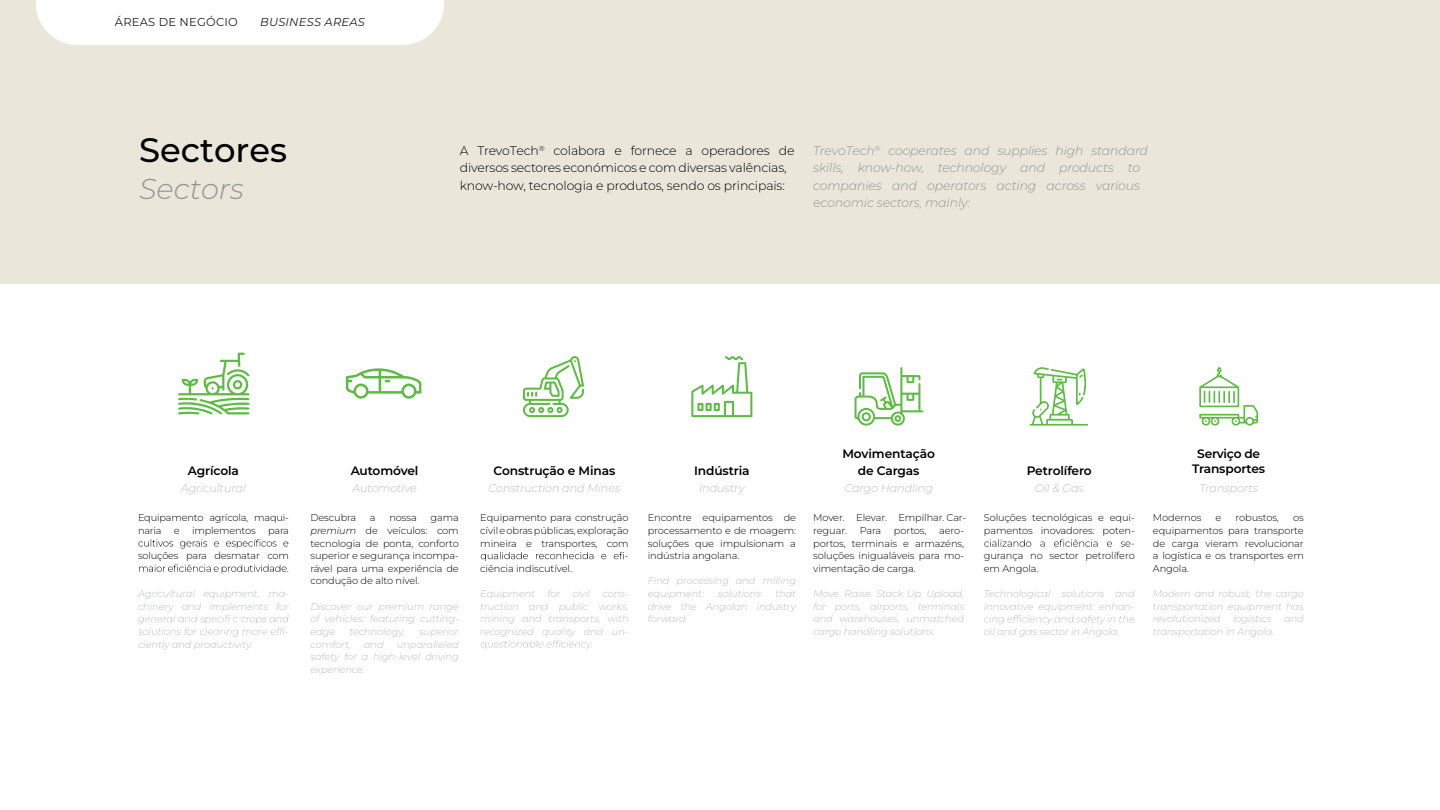
<style>
.page{position:relative;width:1440px;height:810px;background:#fff}
.page>*{position:absolute;margin:0;border:0;box-sizing:border-box;transform-origin:0 0}
.t1{font:500 33.83px "Montserrat";color:#000}
.t2{font:italic 300 28.72px "Montserrat";color:#929598}
.t3{font:italic 300 12.45px/17.2px "Montserrat";letter-spacing:-.01em;color:#929598}
.t4{font:300 12.45px/17.2px "Montserrat";letter-spacing:-.01em;color:#000}
.t5{font:600 12.23px/16.8px "Montserrat";letter-spacing:-.01em;color:#000;text-align:center}
.t6{font:11.48px "Montserrat";letter-spacing:.02em;color:#231f20}
.t7{font:italic 11.48px "Montserrat";letter-spacing:.02em;color:#231f20}
.t8{font:italic 300 11.25px "Montserrat";letter-spacing:-.01em;color:#babdbf}
.t9{font:300 9.82px/12.6px "Montserrat";letter-spacing:-.01em;color:#000;text-align:justify}
.t10{font:italic 300 9.82px/12.6px "Montserrat";letter-spacing:-.01em;color:#babdbf;text-align:justify}
.s1{font-style:italic}
</style>
<div class="page">
<div style="left:0;top:0;width:1440px;height:284px;background:#eae6da"></div>
<svg style="left:139px;top:539px;width:149px;height:9px"></svg>
<svg style="left:139px;top:564px;width:149px;height:10px"></svg>
<svg style="left:138px;top:615px;width:151px;height:22px"></svg>
<svg style="left:481px;top:552px;width:147px;height:9px"></svg>
<svg style="left:481px;top:640px;width:111px;height:9px"></svg>
<svg style="left:178px;top:353px;width:72px;height:62px"></svg>
<svg style="left:346px;top:368px;width:76px;height:31px"></svg>
<svg style="left:523px;top:356px;width:61px;height:61px"></svg>
<svg style="left:691px;top:356px;width:61px;height:61px"></svg>
<svg style="left:984px;top:539px;width:150px;height:8px"></svg>
<svg style="left:984px;top:615px;width:150px;height:9px"></svg>
<svg style="left:855px;top:367px;width:69px;height:59px"></svg>
<svg style="left:1030px;top:367px;width:58px;height:59px"></svg>
<svg style="left:1199px;top:367px;width:59px;height:59px"></svg>
<div style="left:36px;top:0;width:408px;height:45px;background:#fff"></div>
<p class="t6" style="left:115px;top:14px;width:124px">ÁREAS DE NEGÓCIO</p>
<p class="t7" style="left:260px;top:14px;width:106px">BUSINESS AREAS</p>
<h1 class="t1" style="left:139px;top:127px;width:149px">Sectores</h1>
<h2 class="t2" style="left:139px;top:170px;width:106px">Sectors</h2>
<p class="t4" style="left:460px;top:142px;width:336px">A TrevoTech<sup>®</sup> colabora e fornece a operadores de diversos sectores económicos e com diversas valências, know-how, tecnologia e produtos, sendo os principais:</p>
<p class="t3" style="left:813px;top:142px;width:336px">TrevoTech<sup>®</sup> cooperates and supplies high standard skills, know-how, technology and products to companies and operators acting across various economic sectors, mainly:</p>
<p class="t5" style="left:188px;top:462px;width:53px">Agrícola</p>
<p class="t8" style="left:181px;top:480px;width:67px">Agricultural</p>
<p class="t9" style="left:138px;top:511px;width:152px">Equipamento agrícola, maqui&shy;naria</p>
<p class="t9" style="left:174px;top:524px;width:7px">e</p>
<p class="t9" style="left:192px;top:524px;width:65px">implementos</p>
<p class="t9" style="left:268px;top:524px;width:22px">para</p>
<p class="t9" style="left:138px;top:549px;width:152px">soluções para desmatar com</p>
<p class="t10" style="left:138px;top:587px;width:152px">Agricultural equipment, ma&shy;chinery and implements for</p>
<p class="t10" style="left:138px;top:637px;width:116px">ciently and productivity.</p>
<p class="t5" style="left:351px;top:462px;width:69px">Automóvel</p>
<p class="t8" style="left:352px;top:480px;width:66px">Automotive</p>
<p class="t9" style="left:310px;top:511px;width:47px">Descubra</p>
<p class="t9" style="left:370px;top:511px;width:7px">a</p>
<p class="t9" style="left:389px;top:511px;width:29px">nossa</p>
<p class="t9" style="left:310px;top:511px;width:150px;text-indent:120px">gama <span class="s1">premium</span> de veículos: com tecnologia de ponta, conforto superior e segurança incompa&shy;rável para uma experiência de condução de alto nível.</p>
<p class="t10" style="left:310px;top:600px;width:150px">Discover our premium range of vehicles: featuring cutting&shy;edge</p>
<p class="t10" style="left:350px;top:625px;width:57px">technology,</p>
<p class="t10" style="left:419px;top:625px;width:41px">superior</p>
<p class="t10" style="left:310px;top:637px;width:42px">comfort,</p>
<p class="t10" style="left:364px;top:637px;width:21px">and</p>
<p class="t10" style="left:310px;top:637px;width:150px;text-indent:86px">unparalleled safety for a high-level driving experience.</p>
<p class="t5" style="left:494px;top:462px;width:123px">Construção e Minas</p>
<p class="t8" style="left:489px;top:480px;width:133px">Construction and Mines</p>
<p class="t9" style="left:480px;top:511px;width:150px">Equipamento para construção cívileobraspúblicas,exploração mineira e transportes, com</p>
<p class="t9" style="left:480px;top:562px;width:93px">ciência indiscutível.</p>
<p class="t10" style="left:480px;top:587px;width:150px">Equipment for civil cons&shy;truction and public works, mining and transports, with recognized quality and un-</p>
<p class="t5" style="left:694px;top:462px;width:57px">Indústria</p>
<p class="t8" style="left:699px;top:480px;width:47px">Industry</p>
<p class="t9" style="left:648px;top:511px;width:150px">Encontre equipamentos de processamento e de moagem: soluções que impulsionam a indústria angolana.</p>
<p class="t10" style="left:648px;top:574px;width:150px">Find processing and milling equipment:</p>
<p class="t10" style="left:648px;top:587px;width:150px;text-indent:128px">that drive the Angolan industry forward.</p>
<p class="t10" style="left:718px;top:587px;width:45px">solutions</p>
<p class="t5" style="left:842px;top:445px;width:94px">Movimentação de Cargas</p>
<p class="t8" style="left:844px;top:480px;width:90px">Cargo Handling</p>
<p class="t9" style="left:813px;top:511px;width:155px">Mover. Elevar. Empilhar. Car&shy;reguar.</p>
<p class="t9" style="left:860px;top:524px;width:23px">Para</p>
<p class="t9" style="left:894px;top:524px;width:34px">portos,</p>
<p class="t9" style="left:813px;top:524px;width:152px;text-indent:126px">aero&shy;portos, terminais e armazéns, soluções inigualáveis para mo&shy;vimentação de carga.</p>
<p class="t10" style="left:813px;top:587px;width:152px">Move. Raise. Stack Up. Upload, for ports, airports, terminals and warehouses, unmatched cargo handling solutions.</p>
<p class="t5" style="left:1027px;top:462px;width:67px">Petrolífero</p>
<p class="t8" style="left:1035px;top:480px;width:51px">Oil &amp; Gas</p>
<p class="t9" style="left:984px;top:511px;width:152px">Soluções tecnológicas e equi&shy;pamentos inovadores: poten-</p>
<p class="t9" style="left:984px;top:549px;width:152px">gurança no sector petrolífero em Angola.</p>
<p class="t10" style="left:984px;top:587px;width:152px">Technological solutions and innovative equipment: enhan-</p>
<p class="t10" style="left:984px;top:625px;width:137px">oil and gas sector in Angola.</p>
<p class="t5" style="left:1192px;top:446px;width:75px;line-height:14.6px">Serviço de<br>Transportes</p>
<p class="t8" style="left:1199px;top:480px;width:60px">Transports</p>
<p class="t9" style="left:1153px;top:511px;width:50px">Modernos</p>
<p class="t9" style="left:1216px;top:511px;width:7px">e</p>
<p class="t9" style="left:1236px;top:511px;width:45px">robustos,</p>
<p class="t9" style="left:1153px;top:511px;width:152px;text-indent:140px">os equipamentos para transporte de carga vieram revolucionar a logística e os transportes em Angola.</p>
<p class="t10" style="left:1153px;top:587px;width:152px">Modern and robust, the cargo transportation equipment has revolutionized</p>
<p class="t10" style="left:1233px;top:612px;width:40px">logistics</p>
<p class="t10" style="left:1284px;top:612px;width:21px">and</p>
<p class="t10" style="left:1153px;top:625px;width:123px">transportation in Angola.</p>
</div>
